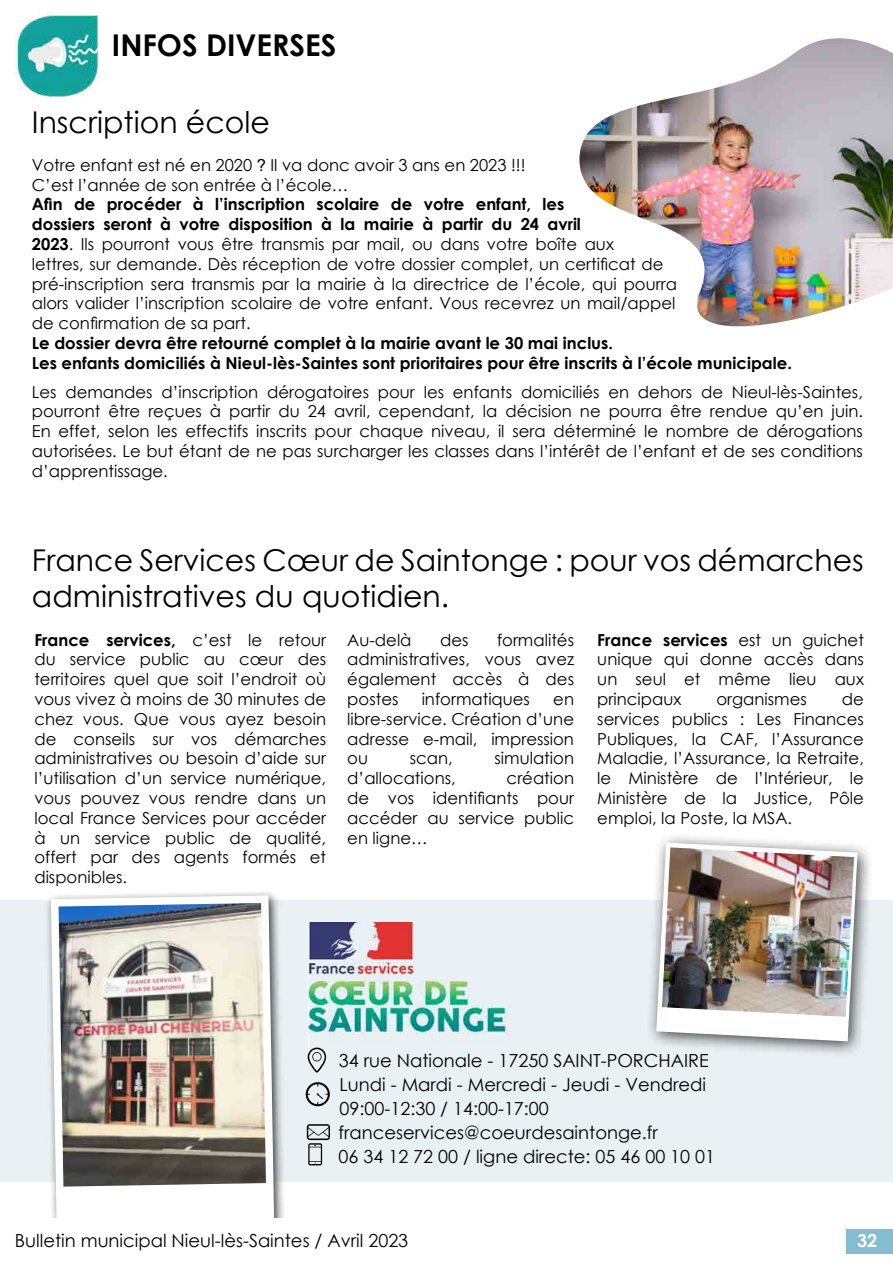
<style>
.page{position:relative;width:893px;height:1263px;background:#fff}
.page>*{position:absolute;margin:0;border:0;box-sizing:border-box;transform-origin:0 0}
.t1{font:30px/36px "Century Gothic";color:#000}
.t2{font:700 30px "Century Gothic";color:#000}
.t3{font:18px/24px "Century Gothic";color:#000}
.t4{font:700 18px "Century Gothic";color:#fff}
.t5{font:16.5px/19.8px "Century Gothic";color:#000;text-align:justify}
.t6{font:700 16.5px/19.8px "Century Gothic";color:#000}
.s1{font-family:"Arial"}
.s2{font-weight:700}
</style>
<div class="page">
<img style="left:14px;top:14px;width:85px;height:83px">
<img style="left:579px;top:38px;width:314px;height:288px">
<div style="left:0;top:901px;width:893px;height:281px;background:#e9f1f4"></div>
<div style="left:45px;top:889px;width:241px;height:358px;background:#000;opacity:.75"></div>
<img style="left:47px;top:891px;width:231px;height:327px">
<img style="left:308px;top:923px;width:203px;height:124px">
<svg style="left:308px;top:1047px;width:18px;height:25px"></svg>
<svg style="left:306px;top:1082px;width:24px;height:24px"></svg>
<svg style="left:307px;top:1124px;width:23px;height:41px"></svg>
<div style="left:645px;top:832px;width:229px;height:226px;background:#000;opacity:.75"></div>
<img style="left:655px;top:842px;width:203px;height:200px">
<div style="left:0;top:1218px;width:893px;height:45px;background:#fff"></div>
<div style="left:846px;top:1229px;width:47px;height:24px;background:#84bcd2"></div>
<h1 class="t2" style="left:112px;top:22px;width:226px">INFOS DIVERSES</h1>
<h1 class="t1" style="left:32px;top:104px;width:240px">Inscription école</h1>
<p class="t5" style="left:32px;top:155px;width:495px">Votre enfant est né en 2020 <span class="s1">?</span> Il va donc avoir 3 ans en 2023 !!!<br>C’est l’année de son entrée à l’école…</p>
<p class="t5" style="left:32px;top:194px;width:647px;text-align:left"><span class="s2">Afin de procéder à l’inscription scolaire de votre enfant, les<br>dossiers seront à votre disposition à la mairie à partir du 24 avril<br>2023</span>. Ils pourront vous être transmis par mail, ou dans votre boîte aux<br>lettres, sur demande. Dès réception de votre dossier complet, un certificat de pré-inscription sera transmis par la mairie à la directrice de l’école, qui pourra alors valider l’inscription scolaire de votre enfant. Vous recevrez un mail/appel de confirmation de sa part.</p>
<p class="t6" style="left:32px;top:332px;width:761px">Le dossier devra être retourné complet à la mairie avant le 30 mai inclus.<br>Les enfants domiciliés à Nieul-lès-Saintes sont prioritaires pour être inscrits à l’école municipale.</p>
<p class="t5" style="left:32px;top:382px;width:833px">Les demandes d’inscription dérogatoires pour les enfants domiciliés en dehors de Nieul-lès-Saintes, pourront être reçues à partir du 24 avril, cependant, la décision ne pourra être rendue qu’en juin.<br>En effet, selon les effectifs inscrits pour chaque niveau, il sera déterminé le nombre de dérogations autorisées. Le but étant de ne pas surcharger les classes dans l’intérêt de l’enfant et de ses conditions d’apprentissage.</p>
<h1 class="t1" style="left:32px;top:542px;width:833px">France Services Cœur de Saintonge : pour vos démarches administratives du quotidien.</h1>
<p class="t5" style="left:34px;top:629px;width:293px"><span class="s2">France services,</span> c’est le retour du service public au cœur des territoires quel que soit l’endroit où vous vivez à moins de 30 minutes de chez vous. Que vous ayez besoin de conseils sur vos démarches administratives ou besoin d’aide sur l’utilisation d’un service numérique, vous pouvez vous rendre dans un local France Services pour accéder à un service public de qualité, offert par des agents formés et disponibles.</p>
<p class="t5" style="left:347px;top:629px;width:66px">Au-delà</p>
<p class="t5" style="left:440px;top:629px;width:30px">des</p>
<p class="t5" style="left:347px;top:629px;width:228px;text-indent:150px">formalités administratives, vous avez également accès à des postes</p>
<p class="t5" style="left:597px;top:629px;width:268px"><span class="s2">France services</span> est un guichet unique qui donne accès dans un seul et même lieu aux principaux</p>
<p class="t5" style="left:716px;top:689px;width:92px">organismes</p>
<p class="t5" style="left:422px;top:689px;width:110px">informatiques</p>
<p class="t5" style="left:597px;top:689px;width:268px;text-indent:245px">de services publics : Les Finances Publiques, la CAF, l’Assurance Maladie, l’Assurance, la Retraite, le Ministère de l’Intérieur, le Ministère de la Justice, Pôle emploi, la Poste, la MSA.</p>
<p class="t5" style="left:347px;top:689px;width:228px;text-indent:206px">en libre-service. Création d’une adresse e-mail, impression ou</p>
<p class="t5" style="left:410px;top:748px;width:44px">scan,</p>
<p class="t5" style="left:494px;top:748px;width:81px">simulation</p>
<p class="t5" style="left:347px;top:768px;width:110px">d’allocations,</p>
<p class="t5" style="left:347px;top:768px;width:228px;text-indent:159px">création de vos identifiants pour accéder au service public en ligne…</p>
<p class="t3" style="left:338px;top:1048px;width:378px">34 rue Nationale - 17250 SAINT-PORCHAIRE Lundi - Mardi - Mercredi - Jeudi - Vendredi 09:00-12:30 / 14:00-17:00 franceservices@coeurdesaintonge.fr<br>06 34 12 72 00 / ligne directe: 05 46 00 10 01</p>
<p class="t3" style="left:15px;top:1228px;width:395px">Bulletin municipal Nieul-lès-Saintes / Avril 2023</p>
<p class="t4" style="left:857px;top:1227px;width:22px">32</p>
</div>
